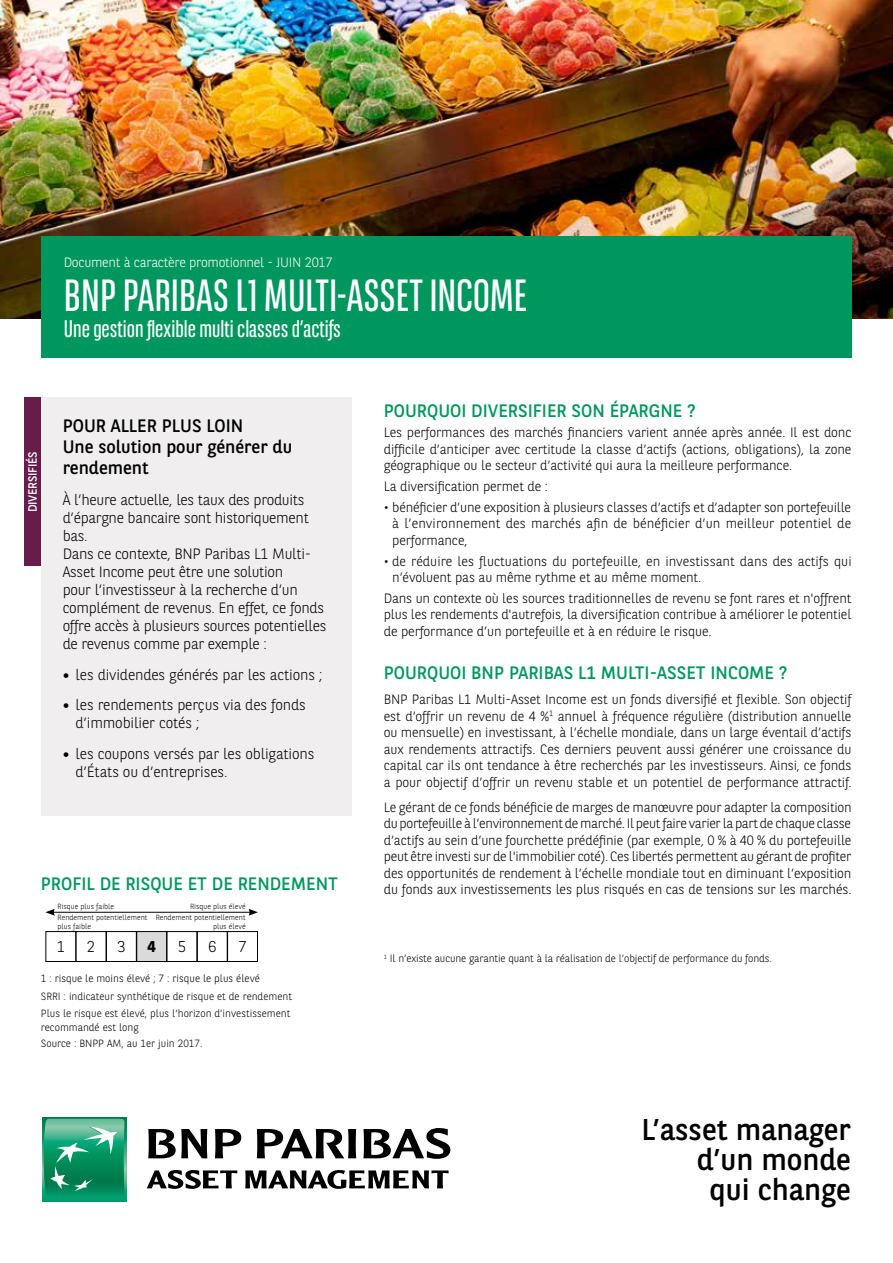
<style>
.page{position:relative;width:893px;height:1263px;background:#fff}
.page>*{position:absolute;margin:0;border:0;box-sizing:border-box;transform-origin:0 0}
.t1{font:45px "BNPP Sans Condensed";color:#fff}
.t2{font:30px/30px "BNPP Sans";color:#000;text-align:right}
.t3{font:24px "BNPP Sans Condensed";color:#fff}
.t4{font:18px "BNPP Sans";color:#00975f}
.t5{font:18px/21px "BNPP Sans";color:#000}
.t6{font:300 15.6px "BNPP Sans";color:#000}
.t7{font:700 15.6px "BNPP Sans";color:#000}
.t8{font:300 15px/18px "BNPP Sans";letter-spacing:-.02em;color:#000}
.t9{font:300 13.5px/16.5px "BNPP Sans";letter-spacing:-.01em;color:#000;text-align:justify}
.t10{font:300 13.5px "BNPP Sans";letter-spacing:-.02em;color:#fff}
.t11{font:12px "BNPP Sans";letter-spacing:-.02em;color:#fff}
.t12{font:300 10.5px/17.7px "BNPP Sans";color:#000}
.t13{font:300 7.5px/10.5px "BNPP Sans";color:#000}
</style>
<div class="page">
<img style="left:0;top:0;width:893px;height:319px">
<div style="left:45px;top:931px;width:31px;height:31px;border:1px solid #000"></div>
<div style="left:76px;top:931px;width:31px;height:31px;border:1px solid #000"></div>
<div style="left:106px;top:931px;width:31px;height:31px;border:1px solid #000"></div>
<div style="left:137px;top:931px;width:30px;height:30px;background:#dadada"></div>
<div style="left:136px;top:931px;width:31px;height:31px;border:1px solid #000"></div>
<div style="left:167px;top:931px;width:30px;height:31px;border:1px solid #000"></div>
<div style="left:197px;top:931px;width:31px;height:31px;border:1px solid #000"></div>
<div style="left:227px;top:931px;width:31px;height:31px;border:1px solid #000"></div>
<hr style="left:52px;top:912px;width:199px;height:1px;background:#000">
<svg style="left:45px;top:909px;width:10px;height:7px"></svg>
<svg style="left:248px;top:909px;width:10px;height:7px"></svg>
<div style="left:41px;top:236px;width:810px;height:121px;background:#00975f"></div>
<div style="left:41px;top:398px;width:311px;height:418px;background:#f0eeee"></div>
<div style="left:24px;top:398px;width:16px;height:168px;background:#671c4b"></div>
<svg style="left:147px;top:1170px;width:90px;height:19px"></svg>
<svg style="left:245px;top:1170px;width:204px;height:19px"></svg>
<svg style="left:148px;top:1129px;width:59px;height:29px"></svg>
<svg style="left:215px;top:1129px;width:26px;height:29px"></svg>
<svg style="left:257px;top:1129px;width:99px;height:29px"></svg>
<svg style="left:363px;top:1128px;width:87px;height:31px"></svg>
<div style="left:42px;top:1117px;width:84px;height:84px;background:linear-gradient(to right,#009e6a,#009e6a)"></div>
<svg style="left:44px;top:1119px;width:81px;height:80px;background:#2fa37a"></svg>
<p class="t10" style="left:64px;top:253px;width:270px">Document à caractère promotionnel - JUIN 2017</p>
<h1 class="t1" style="left:64px;top:267px;width:465px">BNP PARIBAS L1 MULTI-ASSET INCOME</h1>
<h3 class="t3" style="left:64px;top:314px;width:278px">Une gestion flexible multi classes d’actifs</h3>
<p class="t11" style="left:24px;top:512px;width:62px;rotate:-90deg">DIVERSIFIÉS</p>
<h3 class="t5" style="left:63px;top:415px;width:231px">POUR ALLER PLUS LOIN<br>Une solution pour générer du rendement</h3>
<p class="t8" style="left:63px;top:490px;width:265px">À l’heure actuelle, les taux des produits d’épargne bancaire sont historiquement bas.<br>Dans ce contexte, BNP Paribas L1 Multi-Asset Income peut être une solution<br>pour l’investisseur à la recherche d’un complément de revenus. En effet, ce fonds offre accès à plusieurs sources potentielles de revenus comme par exemple :</p>
<p class="t8" style="left:75px;top:658px;width:248px;line-height:30.6px">les dividendes générés par les actions ; les rendements perçus via des fonds</p>
<p class="t8" style="left:75px;top:707px;width:241px;line-height:30.6px">d’immobilier cotés ;<br>les coupons versés par les obligations</p>
<p class="t8" style="left:75px;top:762px;width:154px">d’États ou d’entreprises.</p>
<h3 class="t4" style="left:41px;top:871px;width:299px">PROFIL DE RISQUE ET DE RENDEMENT</h3>
<p class="t13" style="left:58px;top:901px;width:91px">Risque plus faible<br>Rendement potentiellement</p>
<p class="t13" style="left:58px;top:921px;width:35px">plus faible</p>
<p class="t13" style="left:156px;top:901px;width:92px;text-align:right">Risque plus élevé<br>Rendement potentiellement</p>
<p class="t13" style="left:213px;top:921px;width:34px">plus élevé</p>
<p class="t6" style="left:57px;top:936px;width:10px">1</p>
<p class="t6" style="left:87px;top:936px;width:10px">2</p>
<p class="t6" style="left:117px;top:936px;width:10px">3</p>
<p class="t7" style="left:148px;top:936px;width:10px">4</p>
<p class="t6" style="left:178px;top:936px;width:10px">5</p>
<p class="t6" style="left:208px;top:936px;width:10px">6</p>
<p class="t6" style="left:238px;top:936px;width:10px">7</p>
<p class="t12" style="left:41px;top:969px;width:253px">1 : risque le moins élevé ; 7 : risque le plus élevé<br>SRRI : indicateur synthétique de risque et de rendement<br>Plus le risque est élevé, plus l’horizon d’investissement</p>
<p class="t12" style="left:41px;top:1019px;width:163px;line-height:16.2px">recommandé est long<br>Source : BNPP AM, au 1er juin 2017.</p>
<h3 class="t4" style="left:384px;top:398px;width:314px">POURQUOI DIVERSIFIER SON ÉPARGNE ?</h3>
<p class="t9" style="left:384px;top:424px;width:469px">Les performances des marchés financiers varient année après année. Il est donc difficile d’anticiper avec certitude la classe d’actifs (actions, obligations), la zone géographique ou le secteur d’activité qui aura la meilleure performance.</p>
<p class="t9" style="left:384px;top:477px;width:166px">La diversification permet de :</p>
<p class="t9" style="left:392px;top:498px;width:460px;text-indent:-9px">• bénéficier d’une exposition à plusieurs classes d’actifs et d’adapter son portefeuille à l’environnement des marchés afin de bénéficier d’un meilleur potentiel de performance,</p>
<p class="t9" style="left:392px;top:552px;width:461px;text-indent:-9px">• de réduire les fluctuations du portefeuille, en investissant dans des actifs qui n’évoluent pas au même rythme et au même moment.</p>
<p class="t9" style="left:384px;top:589px;width:469px">Dans un contexte où les sources traditionnelles de revenu se font rares et n'offrent plus les rendements d'autrefois, la diversification contribue à améliorer le potentiel de performance d’un portefeuille et à en réduire le risque.</p>
<h3 class="t4" style="left:384px;top:660px;width:405px">POURQUOI BNP PARIBAS L1 MULTI-ASSET INCOME ?</h3>
<p class="t9" style="left:384px;top:690px;width:469px">BNP Paribas L1 Multi-Asset Income est un fonds diversifié et flexible. Son objectif est d’offrir un revenu de 4 %<sup>1</sup> annuel à fréquence régulière (distribution annuelle ou mensuelle) en investissant, à l’échelle mondiale, dans un large éventail d’actifs aux rendements attractifs. Ces derniers peuvent aussi générer une croissance du capital car ils ont tendance à être recherchés par les investisseurs. Ainsi, ce fonds a pour objectif d’offrir un revenu stable et un potentiel de performance attractif.</p>
<p class="t9" style="left:384px;top:798px;width:469px">Le gérant de ce fonds bénéficie de marges de manœuvre pour adapter la composition du portefeuille à l’environnement de marché. Il peut faire varier la part de chaque classe d’actifs au sein d’une fourchette prédéfinie (par exemple, 0 % à 40 % du portefeuille peut être investi sur de l'immobilier coté). Ces libertés permettent au gérant de profiter des opportunités de rendement à l’échelle mondiale tout en diminuant l’exposition du fonds aux investissements les plus risqués en cas de tensions sur les marchés.</p>
<p class="t12" style="left:384px;top:949px;width:390px"><sup>1</sup> Il n’existe aucune garantie quant à la réalisation de l’objectif de performance du fonds.</p>
<h2 class="t2" style="left:641px;top:1113px;width:211px">L’asset manager d’un monde<br>qui change</h2>
</div>
